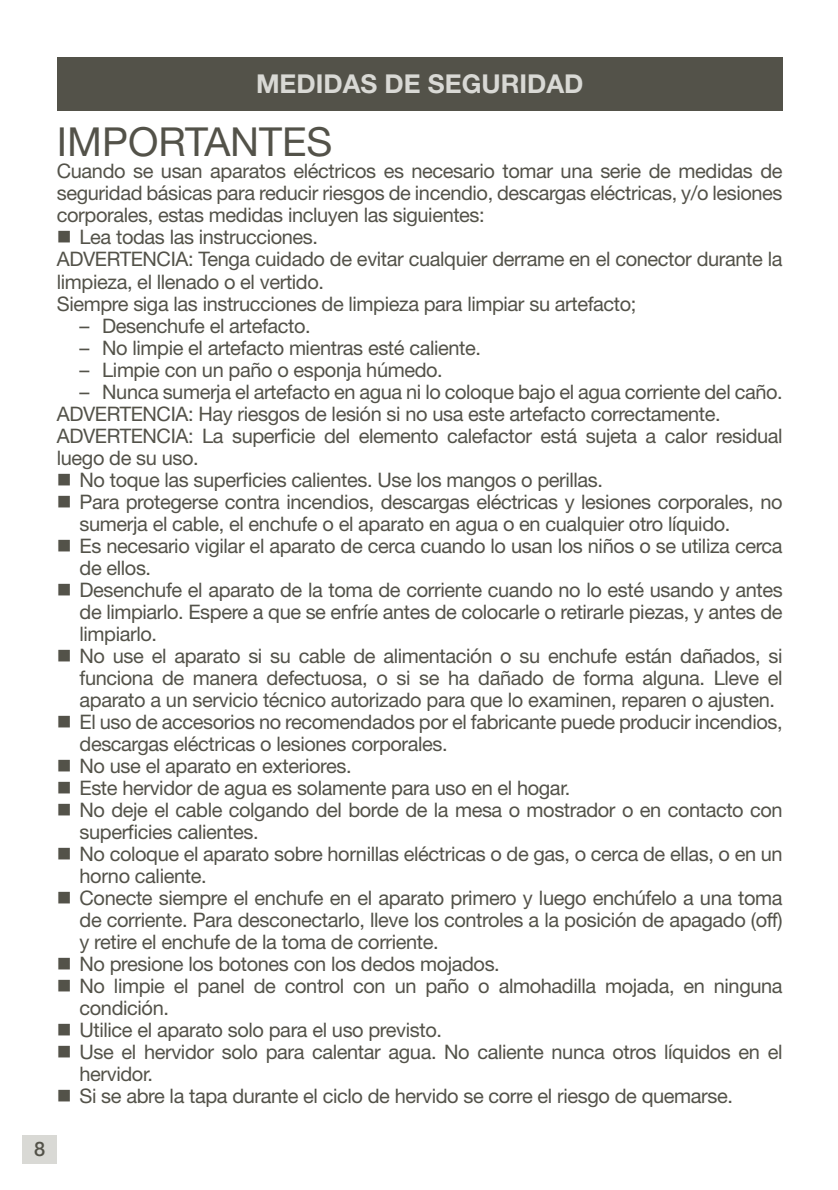
<style>
.page{position:relative;width:838px;height:1190px;background:#fff}
.page>*{position:absolute;margin:0;border:0;box-sizing:border-box;transform-origin:0 0}
.t1{font:40px "Helvetica Neue LT Std";color:#535249}
.t2{font:700 26px "Helvetica Neue LT Std";color:#d9d9d5}
.t3{font:20px "Helvetica Neue LT Std";letter-spacing:-.02em;color:#535249}
.t4{font:500 20px "Helvetica Neue LT Std";color:#535249}
</style>
<div class="page">
<div style="left:23px;top:1134px;width:34px;height:28px;background:#d9d9d5"></div>
<div style="left:57px;top:57px;width:726px;height:54px;background:#535249"></div>
<h2 class="t2" style="left:256px;top:68px;width:329px">MEDIDAS DE SEGURIDAD</h2>
<h1 class="t1" style="left:57px;top:118px;width:277px">IMPORTANTES</h1>
<p class="t3" style="left:57px;top:159px;width:727px">Cuando se usan aparatos eléctricos es necesario tomar una serie de medidas de</p>
<p class="t3" style="left:57px;top:181px;width:727px">seguridad básicas para reducir riesgos de incendio, descargas eléctricas, y/o lesiones</p>
<p class="t3" style="left:57px;top:203px;width:429px">corporales, estas medidas incluyen las siguientes:</p>
<p class="t3" style="left:80px;top:225px;width:240px">Lea todas las instrucciones.</p>
<p class="t3" style="left:57px;top:247px;width:727px">ADVERTENCIA: Tenga cuidado de evitar cualquier derrame en el conector durante la</p>
<p class="t3" style="left:57px;top:269px;width:269px">limpieza, el llenado o el vertido.</p>
<p class="t3" style="left:57px;top:291px;width:581px">Siempre siga las instrucciones de limpieza para limpiar su artefacto;</p>
<p class="t3" style="left:80px;top:313px;width:233px">– Desenchufe el artefacto.</p>
<p class="t3" style="left:80px;top:335px;width:403px">– No limpie el artefacto mientras esté caliente.</p>
<p class="t3" style="left:80px;top:357px;width:365px">– Limpie con un paño o esponja húmedo.</p>
<p class="t3" style="left:80px;top:379px;width:705px">– Nunca sumerja el artefacto en agua ni lo coloque bajo el agua corriente del caño.</p>
<p class="t3" style="left:57px;top:401px;width:665px">ADVERTENCIA: Hay riesgos de lesión si no usa este artefacto correctamente.</p>
<p class="t3" style="left:57px;top:423px;width:727px">ADVERTENCIA: La superficie del elemento calefactor está sujeta a calor residual</p>
<p class="t3" style="left:57px;top:445px;width:143px">luego de su uso.</p>
<p class="t3" style="left:80px;top:467px;width:525px">No toque las superficies calientes. Use los mangos o perillas.</p>
<p class="t3" style="left:80px;top:489px;width:705px">Para protegerse contra incendios, descargas eléctricas y lesiones corporales, no</p>
<p class="t3" style="left:80px;top:511px;width:652px">sumerja el cable, el enchufe o el aparato en agua o en cualquier otro líquido.</p>
<p class="t3" style="left:80px;top:533px;width:705px">Es necesario vigilar el aparato de cerca cuando lo usan los niños o se utiliza cerca</p>
<p class="t3" style="left:80px;top:555px;width:73px">de ellos.</p>
<p class="t3" style="left:80px;top:577px;width:705px">Desenchufe el aparato de la toma de corriente cuando no lo esté usando y antes</p>
<p class="t3" style="left:80px;top:599px;width:704px">de limpiarlo. Espere a que se enfríe antes de colocarle o retirarle piezas, y antes de</p>
<p class="t3" style="left:80px;top:621px;width:79px">limpiarlo.</p>
<p class="t3" style="left:80px;top:643px;width:704px">No use el aparato si su cable de alimentación o su enchufe están dañados, si</p>
<p class="t3" style="left:80px;top:665px;width:704px">funciona de manera defectuosa, o si se ha dañado de forma alguna. Lleve el</p>
<p class="t3" style="left:80px;top:687px;width:697px">aparato a un servicio técnico autorizado para que lo examinen, reparen o ajusten.</p>
<p class="t3" style="left:80px;top:709px;width:705px">El uso de accesorios no recomendados por el fabricante puede producir incendios,</p>
<p class="t3" style="left:80px;top:731px;width:370px">descargas eléctricas o lesiones corporales.</p>
<p class="t3" style="left:80px;top:753px;width:274px">No use el aparato en exteriores.</p>
<p class="t3" style="left:80px;top:775px;width:492px">Este hervidor de agua es solamente para uso en el hogar.</p>
<p class="t3" style="left:80px;top:797px;width:705px">No deje el cable colgando del borde de la mesa o mostrador o en contacto con</p>
<p class="t3" style="left:80px;top:819px;width:181px">superficies calientes.</p>
<p class="t3" style="left:80px;top:841px;width:705px">No coloque el aparato sobre hornillas eléctricas o de gas, o cerca de ellas, o en un</p>
<p class="t3" style="left:80px;top:863px;width:129px">horno caliente.</p>
<p class="t3" style="left:80px;top:885px;width:705px">Conecte siempre el enchufe en el aparato primero y luego enchúfelo a una toma</p>
<p class="t3" style="left:80px;top:907px;width:705px">de corriente. Para desconectarlo, lleve los controles a la posición de apagado (off)</p>
<p class="t3" style="left:80px;top:929px;width:361px">y retire el enchufe de la toma de corriente.</p>
<p class="t3" style="left:80px;top:951px;width:422px">No presione los botones con los dedos mojados.</p>
<p class="t3" style="left:80px;top:973px;width:704px">No limpie el panel de control con un paño o almohadilla mojada, en ninguna</p>
<p class="t3" style="left:80px;top:995px;width:91px">condición.</p>
<p class="t3" style="left:80px;top:1017px;width:364px">Utilice el aparato solo para el uso previsto.</p>
<p class="t3" style="left:80px;top:1039px;width:704px">Use el hervidor solo para calentar agua. No caliente nunca otros líquidos en el</p>
<p class="t3" style="left:80px;top:1061px;width:75px">hervidor.</p>
<p class="t3" style="left:80px;top:1083px;width:655px">Si se abre la tapa durante el ciclo de hervido se corre el riesgo de quemarse.</p>
<p class="t4" style="left:34px;top:1136px;width:13px">8</p>
</div>
